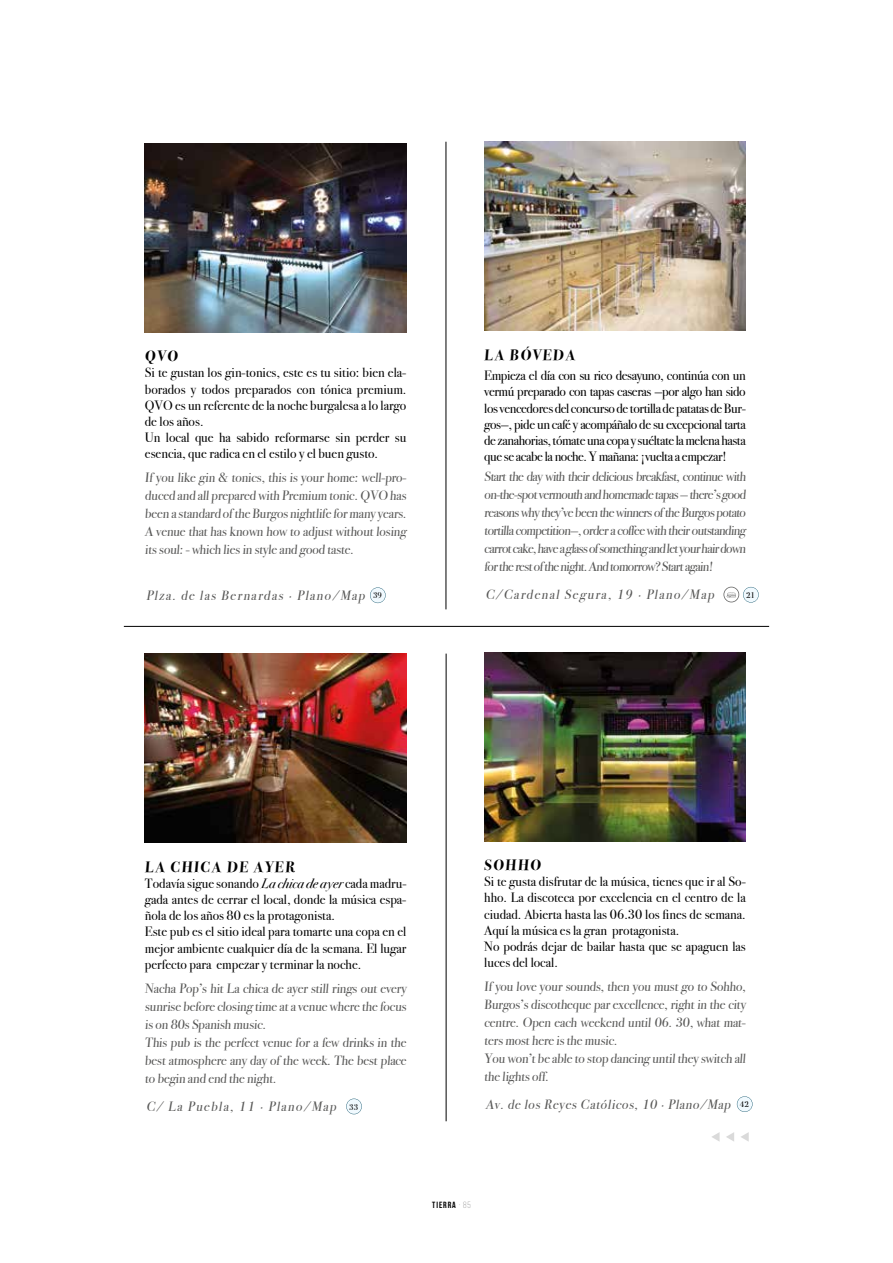
<style>
.page{position:relative;width:893px;height:1263px;background:#fff}
.page>*{position:absolute;margin:0;border:0;box-sizing:border-box;transform-origin:0 0}
.t1{font:700 15px "Bodoni Svty Two ITCTT";color:#000}
.t2{font:13.5px/16.2px "Bodoni Svty Two ITCTT";color:#000}
.t3{font:13.5px/18px "Bodoni Svty Two ITCTT";letter-spacing:-.01em;color:#575756}
.t4{font:13.5px/18px "Bodoni Svty Two ITCTT";letter-spacing:-.045em;color:#575756}
.t5{font:italic 13.5px "Bodoni Svty Two ITCTT";color:#575756}
.t6{font:700 9px "Bebas Neue";letter-spacing:.1em;color:#000}
.t7{font:8.4px "Bodoni Svty Two ITCTT";color:#000}
.s1{font-style:italic}
.s2{font-weight:300;color:#575756}
</style>
<div class="page">
<img style="left:145px;top:143px;width:261px;height:189px">
<img style="left:484px;top:142px;width:262px;height:189px">
<img style="left:145px;top:654px;width:261px;height:189px">
<img style="left:484px;top:652px;width:262px;height:189px">
<hr style="left:124px;top:626px;width:645px;height:1px;background:#000">
<hr style="left:446px;top:142px;width:1px;height:467px;background:#000">
<hr style="left:446px;top:654px;width:1px;height:467px;background:#000">
<svg style="left:741px;top:1132px;width:8px;height:10px"></svg>
<svg style="left:726px;top:1132px;width:8px;height:10px"></svg>
<svg style="left:712px;top:1132px;width:8px;height:10px"></svg>
<svg style="left:370px;top:587px;width:16px;height:16px"></svg>
<div style="left:374px;top:592px;width:9px;height:6px;background:#f0f9fe"></div>
<svg style="left:723px;top:587px;width:36px;height:16px"></svg>
<div style="left:747px;top:592px;width:9px;height:6px;background:#f0f9fe"></div>
<svg style="left:737px;top:1096px;width:15px;height:16px"></svg>
<div style="left:741px;top:1101px;width:9px;height:6px;background:#f0f9fe"></div>
<svg style="left:346px;top:1099px;width:16px;height:15px"></svg>
<div style="left:350px;top:1103px;width:9px;height:6px;background:#f0f9fe"></div>
<p class="t1" style="left:484px;top:342px;width:95px">LA BÓVEDA</p>
<p class="t2" style="left:484px;top:366px;width:263px;text-align:justify">Empieza el día con su rico desayuno, continúa con un vermú preparado con tapas caseras —por algo han sido los vencedores del concurso de tortilla de patatas de Bur&shy;gos—, pide un café y acompáñalo de su excepcional tarta de zanahorias, tómate una copa y suéltate la melena hasta que se acabe la noche. Y mañana: ¡vuelta a empezar!</p>
<p class="t4" style="left:484px;top:465px;width:265px">Start the day with their delicious breakfast, continue with on-the-spotvermouth and homemade tapas— there’sgood reasonswhy they’ve been the winnersof the Burgospotato tortilla competition—,ordera coffee with theiroutstanding carrotcake,have a glassof something and letyourhairdown forthe restof the night.And tomorrow? Startagain!</p>
<p class="t5" style="left:485px;top:583px;width:230px">C/Cardenal Segura, 19 · Plano/Map</p>
<p class="t1" style="left:145px;top:344px;width:36px">QVO</p>
<p class="t2" style="left:145px;top:363px;width:263px">Si te gustan los gin-tonics, este es tu sitio: bien ela&shy;borados y todos preparados con tónica premium.<br>QVO es un referente de la noche burgalesa a lo largo de los años.<br>Un local que ha sabido reformarse sin perder su esencia, que radica en el estilo y el buen gusto.</p>
<p class="t3" style="left:145px;top:467px;width:265px">If you like gin &amp; tonics, this is your home: well-pro&shy;duced and allprepared with Premium tonic.QVO has been a standard of the Burgos nightlife for many years.<br>A venue that has known how to adjust without losing its soul:- which lies in style and good taste.</p>
<p class="t5" style="left:146px;top:585px;width:220px">Plza. de las Bernardas · Plano/Map</p>
<p class="t7" style="left:373px;top:589px;width:10px">39</p>
<p class="t7" style="left:746px;top:588px;width:10px">21</p>
<p class="t1" style="left:145px;top:854px;width:153px">LA CHICA DE AYER</p>
<p class="t2" style="left:145px;top:874px;width:263px">Todavía sigue sonando <span class="s1">La chica de ayer</span> cada madru&shy;gada antes de cerrar el local, donde la música espa&shy;ñola de los años 80 es la protagonista.<br>Este pub es el sitio ideal para tomarte una copa en el mejor ambiente cualquier día de la semana. El lugar perfecto para empezar y terminar la noche.</p>
<p class="t3" style="left:145px;top:978px;width:265px">Nacha Pop’s hit La chica de ayer still rings out every sunrise before closing time at a venue where the focus is on 80s Spanish music.<br>This pub is the perfect venue for a few drinks in the best atmosphere any day of the week. The best place to begin and end the night.</p>
<p class="t5" style="left:146px;top:1095px;width:192px">C/ La Puebla, 11 · Plano/Map</p>
<p class="t7" style="left:349px;top:1100px;width:10px">33</p>
<p class="t1" style="left:484px;top:852px;width:60px">SOHHO</p>
<p class="t2" style="left:484px;top:872px;width:263px">Si te gusta disfrutar de la música, tienes que ir al So&shy;hho. La discoteca por excelencia en el centro de la ciudad. Abierta hasta las 06.30 los fines de semana.<br>Aquí la música es la gran protagonista.<br>No podrás dejar de bailar hasta que se apaguen las luces del local.</p>
<p class="t3" style="left:484px;top:976px;width:265px">If you love your sounds, then you must go to Sohho, Burgos’s discotheque par excellence, right in the city centre. Open each weekend until 06. 30, what mat&shy;ters most here is the music.<br>You won’t be able to stop dancing untilthey switch all the lights off.</p>
<p class="t5" style="left:485px;top:1093px;width:247px">Av.de los Reyes Católicos,10 ·Plano/Map</p>
<p class="t7" style="left:740px;top:1097px;width:10px">42</p>
<p class="t6" style="left:432px;top:1200px;width:40px">TIERRA <span class="s2">· 85</span></p>
</div>
